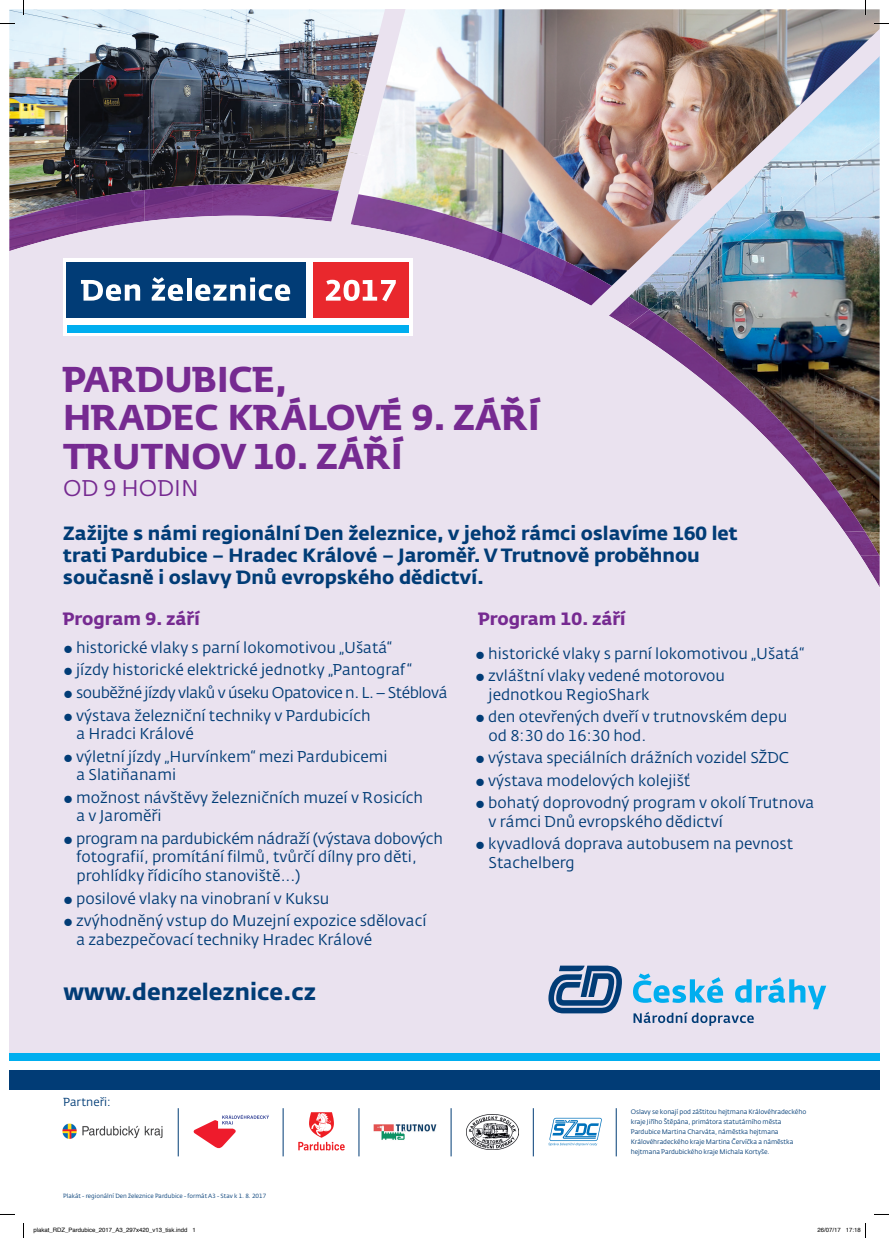
<style>
.page{position:relative;width:889px;height:1238px;background:#fff}
.page>*{position:absolute;margin:0;border:0;box-sizing:border-box;transform-origin:0 0}
.t1{font:700 35.5px/38.2px "CD Fedra";color:#762a91}
.t2{font:700 23px "CD Fedra";color:#013c76}
.t3{font:22.5px "CD Fedra";color:#762a91}
.t4{font:700 19px/22px "CD Fedra";color:#013c76}
.t5{font:700 17.7px "CD Fedra";color:#762a91}
.t6{font:15.5px/18.6px "CD Fedra";color:#013c76}
.t7{font:15.5px "CD Fedra";letter-spacing:-.03em;color:#013c76}
.t8{font:11.5px "CD Fedra";color:#013c76}
.t9{font:6.5px/10px "CD Fedra";letter-spacing:-.01em;color:#013c76}
.t10{font:6px "Helvetica";color:#000}
.t11{font:6px "CD Fedra";color:#013c76}
.s1{font-size:13.3px}
</style>
<div class="page">
<img style="left:459px;top:9px;width:62px;height:183px">
<img style="left:9px;top:9px;width:301px;height:141px">
<img style="left:9px;top:150px;width:70px;height:51px">
<img style="left:79px;top:149px;width:70px;height:41px">
<img style="left:149px;top:149px;width:70px;height:36px">
<img style="left:219px;top:149px;width:91px;height:35px">
<img style="left:459px;top:192px;width:62px;height:24px">
<img style="left:9px;top:201px;width:68px;height:15px">
<img style="left:77px;top:190px;width:67px;height:26px">
<img style="left:144px;top:185px;width:68px;height:31px">
<img style="left:212px;top:184px;width:98px;height:32px">
<div style="left:9px;top:216px;width:871px;height:837px;background:#eae2ef"></div>
<img style="left:521px;top:9px;width:359px;height:378px">
<div style="left:9px;top:1070px;width:871px;height:20px;background:#013c76"></div>
<div style="left:9px;top:1053px;width:871px;height:8px;background:#00aeef"></div>
<svg style="left:548px;top:965px;width:74px;height:48px;background:#6381a8"></svg>
<svg style="left:633px;top:973px;width:193px;height:53px;background:#b1d0e9"></svg>
<img style="left:310px;top:9px;width:149px;height:265px">
<div style="left:63px;top:259px;width:349px;height:77px;background:#fff"></div>
<div style="left:67px;top:325px;width:342px;height:7px;background:#00aeef"></div>
<div style="left:67px;top:262px;width:239px;height:56px;background:#013c76"></div>
<div style="left:313px;top:262px;width:96px;height:56px;background:#e9282d"></div>
<svg style="left:81px;top:280px;width:59px;height:21px"></svg>
<svg style="left:152px;top:277px;width:31px;height:24px"></svg>
<div style="left:187px;top:279px;width:5px;height:22px;background:#fff"></div>
<svg style="left:195px;top:277px;width:95px;height:24px"></svg>
<svg style="left:326px;top:280px;width:70px;height:21px"></svg>
<svg style="left:194px;top:1114px;width:75px;height:34px"></svg>
<img style="left:373px;top:1124px;width:64px;height:16px">
<img style="left:62px;top:1123px;width:101px;height:16px">
<img style="left:466px;top:1114px;width:53px;height:35px">
<svg style="left:548px;top:1117px;width:54px;height:29px"></svg>
<svg style="left:298px;top:1112px;width:47px;height:38px"></svg>
<hr style="left:178px;top:1108px;width:1px;height:48px;background:#013c76">
<hr style="left:283px;top:1108px;width:1px;height:48px;background:#013c76">
<hr style="left:359px;top:1108px;width:1px;height:48px;background:#013c76">
<hr style="left:451px;top:1108px;width:1px;height:48px;background:#013c76">
<hr style="left:533px;top:1108px;width:1px;height:48px;background:#013c76">
<hr style="left:616px;top:1108px;width:1px;height:48px;background:#013c76">
<svg style="left:0;top:23px;width:15px;height:1px"></svg>
<svg style="left:874px;top:23px;width:15px;height:1px"></svg>
<svg style="left:0;top:1214px;width:15px;height:1px"></svg>
<svg style="left:874px;top:1214px;width:15px;height:1px"></svg>
<svg style="left:23px;top:0;width:1px;height:15px"></svg>
<svg style="left:23px;top:1223px;width:1px;height:15px"></svg>
<svg style="left:865px;top:0;width:1px;height:15px"></svg>
<svg style="left:865px;top:1223px;width:1px;height:15px"></svg>
<h1 class="t1" style="left:63px;top:360px;width:478px">PARDUBICE,<br>HRADEC KRÁLOVÉ 9. ZÁŘÍ<br>TRUTNOV 10. ZÁŘÍ</h1>
<h3 class="t3" style="left:63px;top:475px;width:137px">OD 9 HODIN</h3>
<p class="t4" style="left:63px;top:522px;width:676px">Zažijte s námi regionální Den železnice, v jehož rámci oslavíme 160 let trati Pardubice – Hradec Králové – Jaroměř. V Trutnově proběhnou současně i oslavy Dnů evropského dědictví.</p>
<p class="t5" style="left:63px;top:607px;width:138px">Program 9. září</p>
<p class="t6" style="left:63px;top:638px;width:331px"><span class="s1">●</span> historické vlaky s parní lokomotivou „Ušatá“</p>
<p class="t6" style="left:63px;top:661px;width:350px"><span class="s1">●</span> jízdy historické elektrické jednotky „Pantograf “</p>
<p class="t7" style="left:63px;top:683px;width:386px"><span class="s1">●</span> souběžné jízdy vlaků v úseku Opatovice n. L. – Stéblová</p>
<p class="t6" style="left:76px;top:706px;width:296px;text-indent:-13px"><span class="s1">●</span> výstava železniční techniky v Pardubicích a Hradci Králové</p>
<p class="t6" style="left:76px;top:747px;width:313px;text-indent:-13px"><span class="s1">●</span> výletní jízdy „Hurvínkem“ mezi Pardubicemi a Slatiňanami</p>
<p class="t6" style="left:76px;top:788px;width:348px;text-indent:-13px"><span class="s1">●</span> možnost návštěvy železničních muzeí v Rosicích a v Jaroměři</p>
<p class="t6" style="left:76px;top:829px;width:368px;text-indent:-13px"><span class="s1">●</span> program na pardubickém nádraží (výstava dobových fotografií, promítání filmů, tvůrčí dílny pro děti, prohlídky řídicího stanoviště...)</p>
<p class="t6" style="left:63px;top:889px;width:268px"><span class="s1">●</span> posilové vlaky na vinobraní v Kuksu</p>
<p class="t6" style="left:76px;top:911px;width:352px;text-indent:-13px"><span class="s1">●</span> zvýhodněný vstup do Muzejní expozice sdělovací a zabezpečovací techniky Hradec Králové</p>
<h2 class="t2" style="left:63px;top:976px;width:254px">www.denzeleznice.cz</h2>
<p class="t5" style="left:478px;top:607px;width:149px">Program 10. září</p>
<p class="t6" style="left:475px;top:644px;width:331px"><span class="s1">●</span> historické vlaky s parní lokomotivou „Ušatá“</p>
<p class="t6" style="left:488px;top:666px;width:238px;text-indent:-13px"><span class="s1">●</span> zvláštní vlaky vedené motorovou jednotkou RegioShark</p>
<p class="t6" style="left:488px;top:708px;width:300px;text-indent:-13px"><span class="s1">●</span> den otevřených dveří v trutnovském depu od 8:30 do 16:30 hod.</p>
<p class="t6" style="left:475px;top:749px;width:315px"><span class="s1">●</span> výstava speciálních drážních vozidel SŽDC</p>
<p class="t6" style="left:475px;top:771px;width:217px"><span class="s1">●</span> výstava modelových kolejišť</p>
<p class="t6" style="left:488px;top:794px;width:327px;text-indent:-13px"><span class="s1">●</span> bohatý doprovodný program v okolí Trutnova v rámci Dnů evropského dědictví</p>
<p class="t6" style="left:488px;top:835px;width:306px;text-indent:-13px"><span class="s1">●</span> kyvadlová doprava autobusem na pevnost<br>Stachelberg</p>
<p class="t8" style="left:63px;top:1095px;width:49px">Partneři:</p>
<p class="t11" style="left:63px;top:1192px;width:205px">Plakát - regionální Den železnice Pardubice - formát A3 - Stav k 1. 8. 2017</p>
<p class="t9" style="left:631px;top:1106px;width:177px">Oslavy se konají pod záštitou hejtmana Královéhradeckého kraje Jiřího Štěpána, primátora statutárního města Pardubice Martina Charváta, náměstka hejtmana Královéhradeckého kraje Martina Červíčka a náměstka hejtmana Pardubického kraje Michala Kortyše.</p>
<p class="t10" style="left:34px;top:1225px;width:164px">plakat_RDZ_Pardubice_2017_A3_297x420_v13_tisk.indd 1</p>
<p class="t10" style="left:817px;top:1225px;width:45px">26/07/17 17:18</p>
</div>
